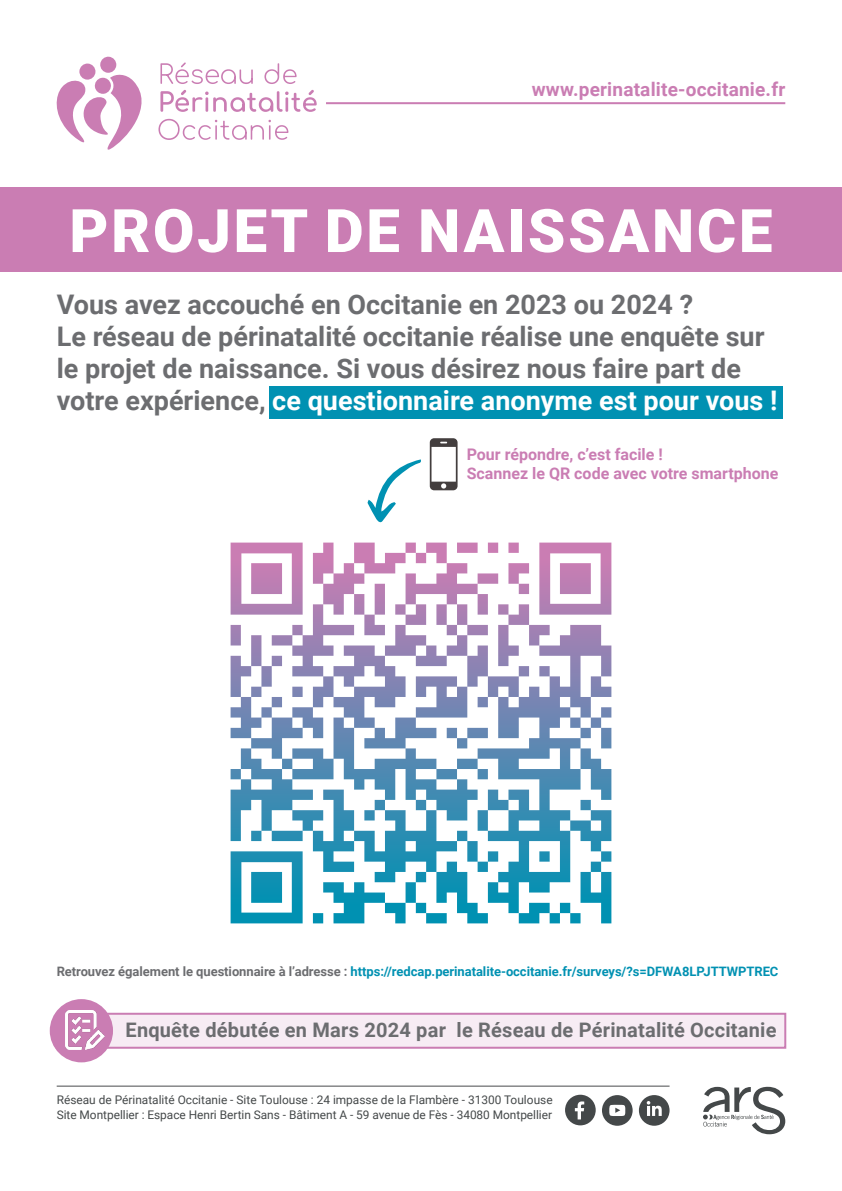
<style>
.page{position:relative;width:842px;height:1191px;background:#fff}
.page>*{position:absolute;margin:0;border:0;box-sizing:border-box;transform-origin:0 0}
.t1{font:900 60px "Roboto";letter-spacing:.045em;color:#fff}
.t2{font:700 27px/32px "Roboto";color:#6c6d70}
.t3{font:700 20px "Roboto";letter-spacing:.01em;color:#6c6d70}
.t4{font:700 19px "Roboto";letter-spacing:.01em;color:#ca7db3}
.t5{font:700 16px "Roboto";color:#ca7db3}
.t6{font:700 13px "Roboto";letter-spacing:-.005em;color:#0091b2}
.t7{font:11.9px "Roboto";letter-spacing:-.005em;color:#444849}
.s1{color:#fff}
.s2{color:#6c6d70}
</style>
<div class="page">
<div style="left:565px;top:1094px;width:31px;height:31px;background:#444849;border-radius:50%"></div>
<svg style="left:575px;top:1101px;width:9px;height:18px"></svg>
<div style="left:639px;top:1095px;width:30px;height:30px;background:#444849;border-radius:50%"></div>
<svg style="left:647px;top:1101px;width:15px;height:15px"></svg>
<div style="left:602px;top:1095px;width:31px;height:30px;background:#444849;border-radius:50%"></div>
<svg style="left:609px;top:1104px;width:16px;height:12px"></svg>
<hr style="left:57px;top:1085px;width:612px;height:1px;background:#57585a">
<svg style="left:703px;top:1086px;width:82px;height:48px"></svg>
<div style="left:0;top:187px;width:842px;height:85px;background:#ca7db3"></div>
<svg style="left:56px;top:56px;width:261px;height:94px"></svg>
<img style="left:230px;top:542px;width:382px;height:382px">
<hr style="left:326px;top:102px;width:459px;height:2px;background:#ca7db3">
<svg style="left:367px;top:459px;width:54px;height:64px"></svg>
<svg style="left:430px;top:438px;width:28px;height:52px"></svg>
<div style="left:56px;top:1012px;width:730px;height:36px;background:#f7ecf4;border:2px solid #ca7db3"></div>
<div style="left:50px;top:999px;width:63px;height:63px;background:#ca7db3;border-radius:50%"></div>
<img style="left:65px;top:1010px;width:39px;height:39px">
<div style="left:269px;top:386px;width:514px;height:33px;background:#0091b2"></div>
<p class="t4" style="left:532px;top:76px;width:255px">www.perinatalite-occitanie.fr</p>
<p class="t1" style="left:69px;top:189px;width:704px">PROJET DE NAISSANCE</p>
<p class="t2" style="left:57px;top:287px;width:722px">Vous avez accouché en Occitanie en 2023 ou 2024 ?<br>Le réseau de périnatalité occitanie réalise une enquête sur le projet de naissance. Si vous désirez nous faire part de votre expérience, <span class="s1">ce questionnaire anonyme est pour vous !</span></p>
<p class="t5" style="left:467px;top:443px;width:198px">Pour répondre, c’est facile !</p>
<p class="t5" style="left:467px;top:462px;width:313px">Scannez le QR code avec votre smartphone</p>
<p class="t6" style="left:57px;top:962px;width:723px"><span class="s2">Retrouvez également le questionnaire à l’adresse :</span> https://redcap.perinatalite-occitanie.fr/surveys/?s=DFWA8LPJTTWPTREC</p>
<p class="t3" style="left:126px;top:1015px;width:652px">Enquête débutée en Mars 2024 par le Réseau de Périnatalité Occitanie</p>
<p class="t7" style="left:57px;top:1091px;width:497px">Réseau de Périnatalité Occitanie - Site Toulouse : 24 impasse de la Flambère - 31300 Toulouse</p>
<p class="t7" style="left:57px;top:1106px;width:497px">Site Montpellier : Espace Henri Bertin Sans - Bâtiment A - 59 avenue de Fès - 34080 Montpellier</p>
</div>
